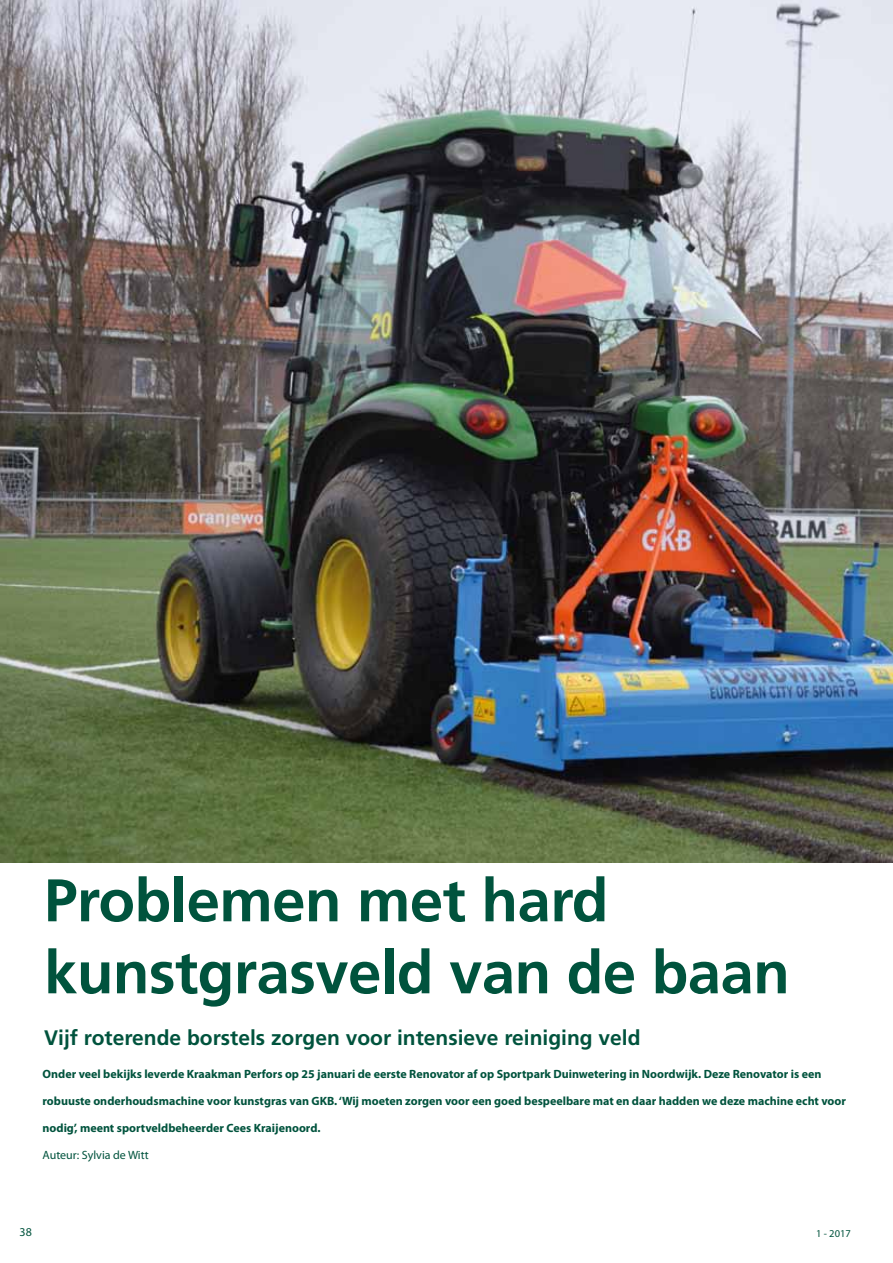
<style>
.page{position:relative;width:893px;height:1263px;background:#fff}
.page>*{position:absolute;margin:0;border:0;box-sizing:border-box;transform-origin:0 0}
.t1{font:700 60px/72px "Frutiger";letter-spacing:-.01em;color:#00533d}
.t2{font:700 21px "Frutiger";color:#00533d}
.t3{font:700 12px "Myriad Pro";color:#00533d}
.t4{font:12px "Myriad Pro";color:#00533d}
.t5{font:10.5px "Myriad Pro";color:#00533d}
</style>
<div class="page">
<img style="left:0;top:0;width:893px;height:862px">
<h1 class="t1" style="left:44px;top:864px;width:747px">Problemen met hard kunstgrasveld van de baan</h1>
<h2 class="t2" style="left:44px;top:1025px;width:598px">Vijf roterende borstels zorgen voor intensieve reiniging veld</h2>
<p class="t3" style="left:43px;top:1066px;width:780px">Onder veel bekijks leverde Kraakman Perfors op 25 januari de eerste Renovator af op Sportpark Duinwetering in Noordwijk. Deze Renovator is een</p>
<p class="t3" style="left:43px;top:1093px;width:805px">robuuste onderhoudsmachine voor kunstgras van GKB. ‘Wij moeten zorgen voor een goed bespeelbare mat en daar hadden we deze machine echt voor</p>
<p class="t3" style="left:43px;top:1120px;width:280px">nodig’, meent sportveldbeheerder Cees Kraijenoord.</p>
<p class="t4" style="left:43px;top:1148px;width:108px">Auteur: Sylvia de Witt</p>
<p class="t4" style="left:20px;top:1224px;width:14px">38</p>
<p class="t5" style="left:816px;top:1227px;width:36px">1 - 2017</p>
</div>
